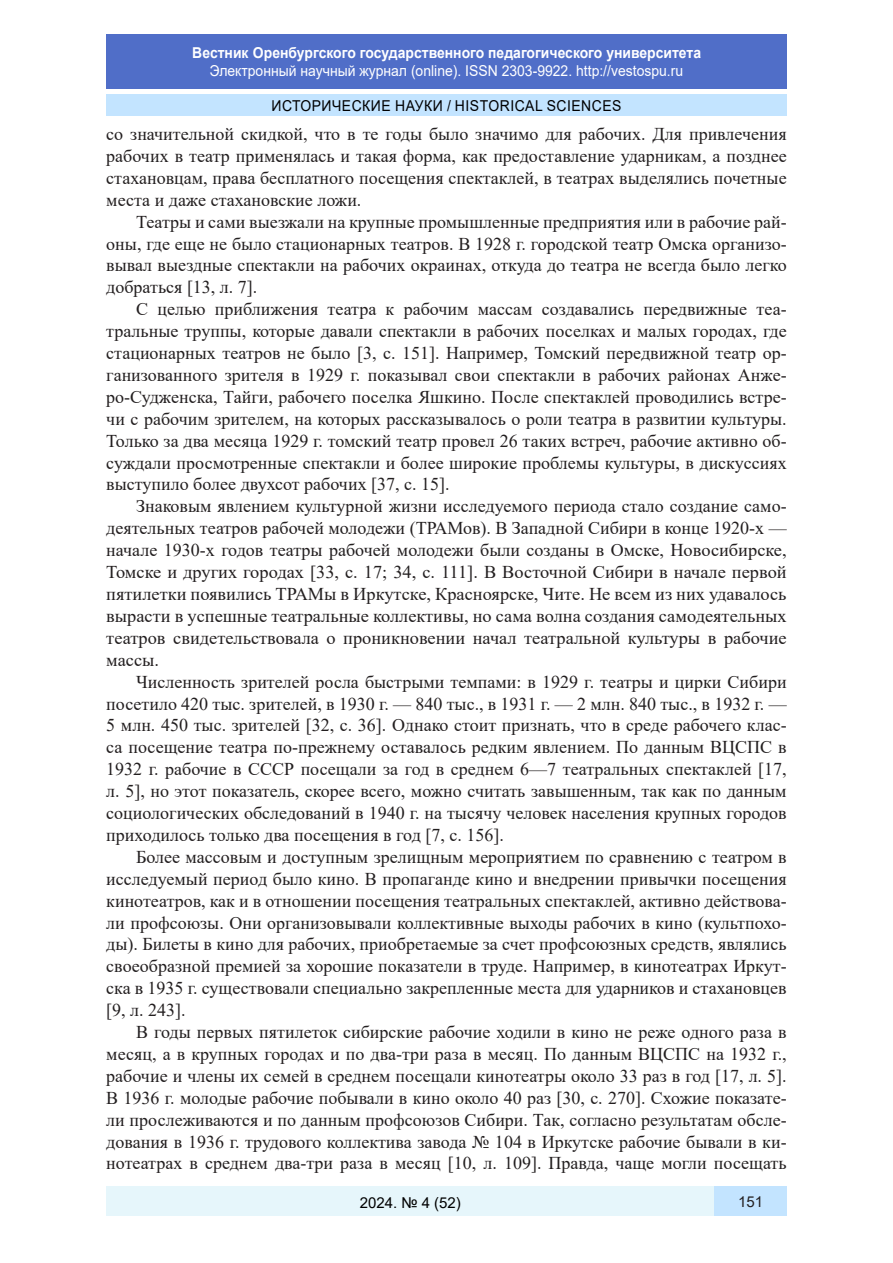
<style>
.page{position:relative;width:893px;height:1263px;background:#fff}
.page>*{position:absolute;margin:0;border:0;box-sizing:border-box;transform-origin:0 0}
.Стиль2{font:18px/21.9px "Times New Roman";color:#231f20;text-align:justify}
.t1{font:15px "Arial";color:#fff;scale:.93 1}
.t2{font:700 15px "Arial";color:#fff;scale:.93 1}
.t3{font:15px "Arial";letter-spacing:.035em;color:#000;scale:.93 1}
.t4{font:15px "Arial";letter-spacing:.035em;color:#000}
.t5{font:15px "Arial";color:#231f20}
</style>
<div class="page">
<div style="left:106px;top:95px;width:681px;height:21px;background:#c3e4ff"></div>
<div style="left:106px;top:34px;width:681px;height:55px;background:#506ec8"></div>
<div style="left:106px;top:1186px;width:608px;height:30px;background:#e6f6fb"></div>
<div style="left:714px;top:1186px;width:73px;height:30px;background:#c3e4ff"></div>
<p class="t2" style="left:192px;top:42px;width:549px">Вестник Оренбургского государственного педагогического университета</p>
<p class="t1" style="left:210px;top:60px;width:511px">Электронный научный журнал (online). ISSN 2303-9922. http://vestospu.ru</p>
<p class="t3" style="left:271px;top:95px;width:378px">ИСТОРИЧЕСКИЕ НАУКИ / HISTORICAL SCIENCES</p>
<p class="Стиль2" style="left:106px;top:122px;width:682px">со значительной скидкой, что в те годы было значимо для рабочих. Для привлечения рабочих в театр применялась и такая форма, как предоставление ударникам, а позднее стахановцам, права бесплатного посещения спектаклей, в театрах выделялись почетные места и даже стахановские ложи.</p>
<p class="Стиль2" style="left:106px;top:210px;width:682px;text-indent:30px">Театры и сами выезжали на крупные промышленные предприятия или в рабочие рай&shy;оны, где еще не было стационарных театров. В 1928 г. городской театр Омска организо&shy;вывал выездные спектакли на рабочих окраинах, откуда до театра не всегда было легко добраться [13, л. 7].</p>
<p class="Стиль2" style="left:106px;top:298px;width:682px;text-indent:30px">С целью приближения театра к рабочим массам создавались передвижные теа&shy;тральные труппы, которые давали спектакли в рабочих поселках и малых городах, где стационарных театров не было [3, с. 151]. Например, Томский передвижной театр ор&shy;ганизованного зрителя в 1929 г. показывал свои спектакли в рабочих районах Анже&shy;ро-Судженска, Тайги, рабочего поселка Яшкино. После спектаклей проводились встре&shy;чи с рабочим зрителем, на которых рассказывалось о роли театра в развитии культуры.<br>Только за два месяца 1929 г. томский театр провел 26 таких встреч, рабочие активно об&shy;суждали просмотренные спектакли и более широкие проблемы культуры, в дискуссиях выступило более двухсот рабочих [37, с. 15].</p>
<p class="Стиль2" style="left:106px;top:495px;width:682px;text-indent:30px">Знаковым явлением культурной жизни исследуемого периода стало создание само&shy;деятельных театров рабочей молодежи (ТРАМов). В Западной Сибири в конце 1920-х — начале 1930-х годов театры рабочей молодежи были созданы в Омске, Новосибирске, Томске и других городах [33, с. 17; 34, с. 111]. В Восточной Сибири в начале первой пятилетки появились ТРАМы в Иркутске, Красноярске, Чите. Не всем из них удавалось вырасти в успешные театральные коллективы, но сама волна создания самодеятельных театров свидетельствовала о проникновении начал театральной культуры в рабочие массы.</p>
<p class="Стиль2" style="left:106px;top:670px;width:682px;text-indent:30px">Численность зрителей росла быстрыми темпами: в 1929 г. театры и цирки Сибири посетило 420 тыс. зрителей, в 1930 г. — 840 тыс., в 1931 г. — 2 млн. 840 тыс., в 1932 г. — 5 млн. 450 тыс. зрителей [32, с. 36]. Однако стоит признать, что в среде рабочего клас&shy;са посещение театра по-прежнему оставалось редким явлением. По данным ВЦСПС в 1932 г. рабочие в СССР посещали за год в среднем 6—7 театральных спектаклей [17, л. 5], но этот показатель, скорее всего, можно считать завышенным, так как по данным социологических обследований в 1940 г. на тысячу человек населения крупных городов приходилось только два посещения в год [7, с. 156].</p>
<p class="Стиль2" style="left:106px;top:845px;width:682px;text-indent:30px">Более массовым и доступным зрелищным мероприятием по сравнению с театром в исследуемый период было кино. В пропаганде кино и внедрении привычки посещения кинотеатров, как и в отношении посещения театральных спектаклей, активно действова&shy;ли профсоюзы. Они организовывали коллективные выходы рабочих в кино (культпохо&shy;ды). Билеты в кино для рабочих, приобретаемые за счет профсоюзных средств, являлись своеобразной премией за хорошие показатели в труде. Например, в кинотеатрах Иркут&shy;ска в 1935 г. существовали специально закрепленные места для ударников и стахановцев [9, л. 243].</p>
<p class="Стиль2" style="left:106px;top:1020px;width:682px;text-indent:30px">В годы первых пятилеток сибирские рабочие ходили в кино не реже одного раза в месяц, а в крупных городах и по два-три раза в месяц. По данным ВЦСПС на 1932 г., рабочие и члены их семей в среднем посещали кинотеатры около 33 раз в год [17, л. 5].<br>В 1936 г. молодые рабочие побывали в кино около 40 раз [30, с. 270]. Схожие показате&shy;ли прослеживаются и по данным профсоюзов Сибири. Так, согласно результатам обсле&shy;дования в 1936 г. трудового коллектива завода № 104 в Иркутске рабочие бывали в ки&shy;нотеатрах в среднем два-три раза в месяц [10, л. 109]. Правда, чаще могли посещать</p>
<p class="t4" style="left:360px;top:1192px;width:103px">2024. № 4 (52)</p>
<p class="t5" style="left:738px;top:1191px;width:27px">151</p>
</div>
